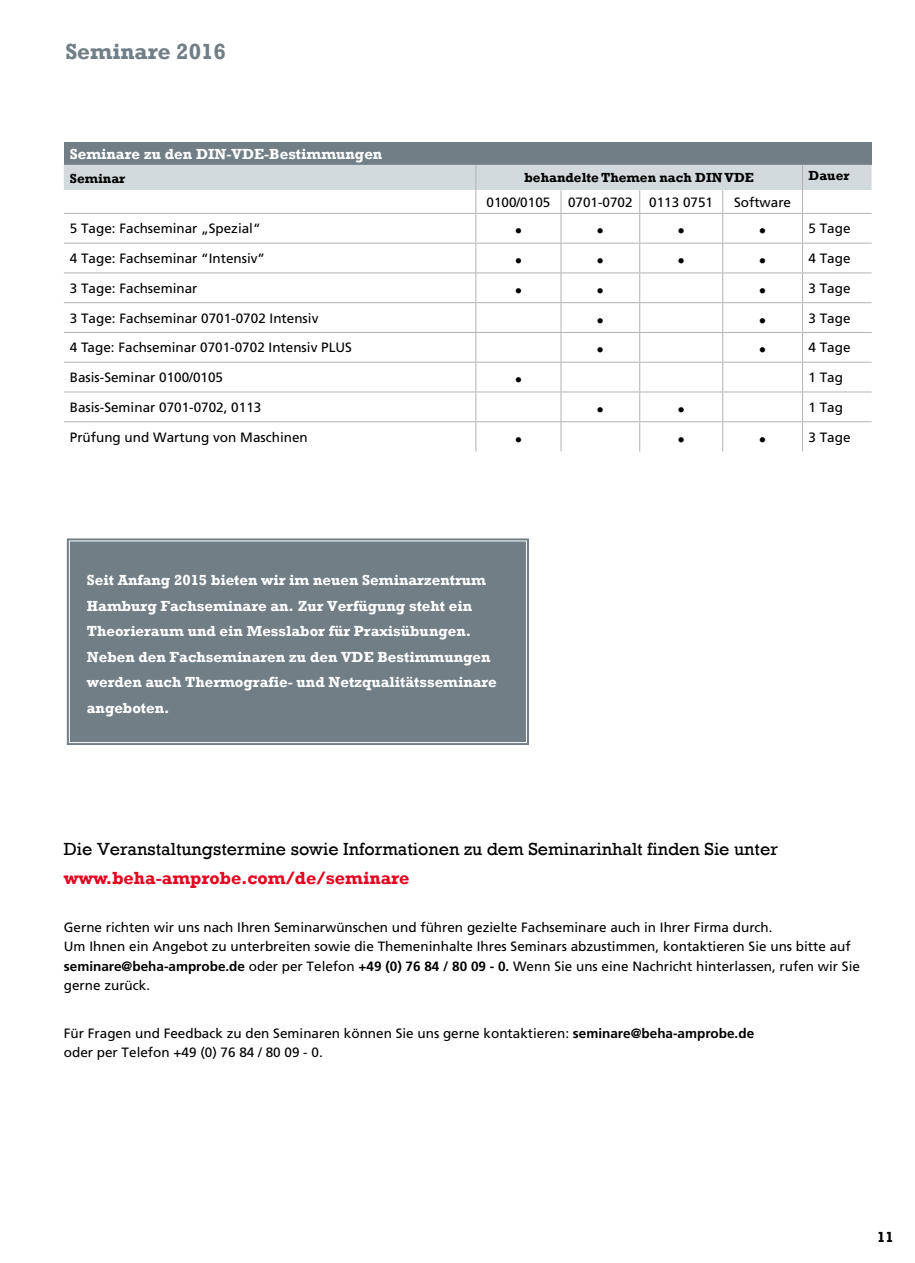
<style>
.page{position:relative;width:915px;height:1263px;background:#fff}
.page>*{position:absolute;margin:0;border:0;box-sizing:border-box;transform-origin:0 0}
.t1{font:700 22.5px "Rockwell";color:#717e86}
.t2{font:18px "Rockwell";color:#000}
.t3{font:700 18px "Rockwell";color:#e30520}
.t4{font:700 15px/25.5px "Rockwell";color:#fff}
.t5{font:15px "Frutiger LT Std";color:#000}
.t6{font:700 15px "Rockwell";color:#000}
.t7{font:13.5px/19.5px "Frutiger LT Std";color:#000}
.t8{font:700 13.5px "Rockwell";color:#000}
.s1{font-weight:700}
</style>
<div class="page">
<div style="left:64px;top:142px;width:807px;height:23px;background:#717e86"></div>
<svg style="left:64px;top:244px;width:807px;height:207px"></svg>
<svg style="left:64px;top:165px;width:807px;height:78px"></svg>
<hr style="left:64px;top:243px;width:411px;height:1px;background:#b3b2b2">
<hr style="left:475px;top:243px;width:86px;height:1px;background:#b3b2b2">
<hr style="left:475px;top:243px;width:1px;height:30px;background:#b3b2b2">
<hr style="left:561px;top:243px;width:78px;height:1px;background:#b3b2b2">
<hr style="left:560px;top:243px;width:1px;height:30px;background:#b3b2b2">
<hr style="left:639px;top:243px;width:83px;height:1px;background:#b3b2b2">
<hr style="left:639px;top:243px;width:1px;height:30px;background:#b3b2b2">
<hr style="left:722px;top:243px;width:80px;height:1px;background:#b3b2b2">
<hr style="left:722px;top:243px;width:1px;height:30px;background:#b3b2b2">
<hr style="left:802px;top:243px;width:69px;height:1px;background:#b3b2b2">
<hr style="left:801px;top:243px;width:1px;height:30px;background:#b3b2b2">
<hr style="left:64px;top:273px;width:411px;height:1px;background:#b3b2b2">
<hr style="left:475px;top:273px;width:86px;height:1px;background:#b3b2b2">
<hr style="left:561px;top:273px;width:78px;height:1px;background:#b3b2b2">
<hr style="left:639px;top:273px;width:83px;height:1px;background:#b3b2b2">
<hr style="left:722px;top:273px;width:80px;height:1px;background:#b3b2b2">
<hr style="left:802px;top:273px;width:69px;height:1px;background:#b3b2b2">
<hr style="left:64px;top:302px;width:411px;height:1px;background:#b3b2b2">
<hr style="left:475px;top:302px;width:86px;height:1px;background:#b3b2b2">
<hr style="left:561px;top:302px;width:78px;height:1px;background:#b3b2b2">
<hr style="left:639px;top:302px;width:83px;height:1px;background:#b3b2b2">
<hr style="left:722px;top:302px;width:80px;height:1px;background:#b3b2b2">
<hr style="left:802px;top:302px;width:69px;height:1px;background:#b3b2b2">
<hr style="left:64px;top:332px;width:411px;height:1px;background:#b3b2b2">
<hr style="left:475px;top:332px;width:86px;height:1px;background:#b3b2b2">
<hr style="left:561px;top:332px;width:78px;height:1px;background:#b3b2b2">
<hr style="left:639px;top:332px;width:83px;height:1px;background:#b3b2b2">
<hr style="left:722px;top:332px;width:80px;height:1px;background:#b3b2b2">
<hr style="left:802px;top:332px;width:69px;height:1px;background:#b3b2b2">
<hr style="left:64px;top:362px;width:411px;height:1px;background:#b3b2b2">
<hr style="left:475px;top:362px;width:86px;height:1px;background:#b3b2b2">
<hr style="left:561px;top:362px;width:78px;height:1px;background:#b3b2b2">
<hr style="left:639px;top:362px;width:83px;height:1px;background:#b3b2b2">
<hr style="left:722px;top:362px;width:80px;height:1px;background:#b3b2b2">
<hr style="left:802px;top:362px;width:69px;height:1px;background:#b3b2b2">
<hr style="left:64px;top:392px;width:411px;height:1px;background:#b3b2b2">
<hr style="left:475px;top:392px;width:86px;height:1px;background:#b3b2b2">
<hr style="left:561px;top:392px;width:78px;height:1px;background:#b3b2b2">
<hr style="left:639px;top:392px;width:83px;height:1px;background:#b3b2b2">
<hr style="left:722px;top:392px;width:80px;height:1px;background:#b3b2b2">
<hr style="left:802px;top:392px;width:69px;height:1px;background:#b3b2b2">
<hr style="left:64px;top:421px;width:411px;height:1px;background:#b3b2b2">
<hr style="left:475px;top:421px;width:86px;height:1px;background:#b3b2b2">
<svg style="left:475px;top:273px;width:1px;height:178px"></svg>
<hr style="left:561px;top:421px;width:78px;height:1px;background:#b3b2b2">
<svg style="left:560px;top:273px;width:1px;height:178px"></svg>
<hr style="left:639px;top:421px;width:83px;height:1px;background:#b3b2b2">
<svg style="left:639px;top:273px;width:1px;height:178px"></svg>
<hr style="left:722px;top:421px;width:80px;height:1px;background:#b3b2b2">
<svg style="left:722px;top:273px;width:1px;height:178px"></svg>
<hr style="left:802px;top:421px;width:69px;height:1px;background:#b3b2b2">
<svg style="left:801px;top:273px;width:1px;height:178px"></svg>
<div style="left:66px;top:538px;width:463px;height:207px;background:#717e86"></div>
<div style="left:69px;top:540px;width:457px;height:203px;border:1px solid #fff"></div>
<h1 class="t1" style="left:65px;top:38px;width:162px">Seminare 2016</h1>
<p class="t4" style="left:70px;top:141px;width:314px">Seminare zu den DIN-VDE-Bestimmungen</p>
<p class="t8" style="left:70px;top:170px;width:57px">Seminar</p>
<p class="t8" style="left:524px;top:169px;width:231px">behandelte Themen nach DIN VDE</p>
<p class="t8" style="left:808px;top:167px;width:42px">Dauer</p>
<p class="t7" style="left:486px;top:192px;width:65px">0100/0105</p>
<p class="t7" style="left:568px;top:192px;width:146px">0701-0702 0113 0751</p>
<p class="t7" style="left:733px;top:192px;width:59px">Software</p>
<p class="t7" style="left:70px;top:219px;width:192px">5 Tage: Fachseminar „Spezial“</p>
<p class="t5" style="left:514px;top:222px;width:9px">•</p>
<p class="t5" style="left:596px;top:222px;width:9px">•</p>
<p class="t5" style="left:677px;top:222px;width:9px">•</p>
<p class="t5" style="left:758px;top:222px;width:9px">•</p>
<p class="t7" style="left:808px;top:219px;width:44px">5 Tage</p>
<p class="t7" style="left:70px;top:249px;width:197px">4 Tage: Fachseminar “Intensiv”</p>
<p class="t5" style="left:514px;top:252px;width:9px">•</p>
<p class="t5" style="left:596px;top:252px;width:9px">•</p>
<p class="t5" style="left:677px;top:252px;width:9px">•</p>
<p class="t5" style="left:758px;top:252px;width:9px">•</p>
<p class="t7" style="left:808px;top:249px;width:44px">4 Tage</p>
<p class="t7" style="left:70px;top:278px;width:129px">3 Tage: Fachseminar</p>
<p class="t5" style="left:514px;top:282px;width:9px">•</p>
<p class="t5" style="left:596px;top:282px;width:9px">•</p>
<p class="t5" style="left:758px;top:282px;width:9px">•</p>
<p class="t7" style="left:808px;top:278px;width:44px">3 Tage</p>
<p class="t7" style="left:70px;top:308px;width:250px">3 Tage: Fachseminar 0701-0702 Intensiv</p>
<p class="t5" style="left:596px;top:312px;width:9px">•</p>
<p class="t5" style="left:758px;top:312px;width:9px">•</p>
<p class="t7" style="left:808px;top:308px;width:44px">3 Tage</p>
<p class="t7" style="left:70px;top:338px;width:283px">4 Tage: Fachseminar 0701-0702 Intensiv PLUS</p>
<p class="t5" style="left:596px;top:341px;width:9px">•</p>
<p class="t5" style="left:758px;top:341px;width:9px">•</p>
<p class="t7" style="left:808px;top:338px;width:44px">4 Tage</p>
<p class="t7" style="left:70px;top:368px;width:155px">Basis-Seminar 0100/0105</p>
<p class="t5" style="left:514px;top:371px;width:9px">•</p>
<p class="t7" style="left:808px;top:368px;width:36px">1 Tag</p>
<p class="t7" style="left:70px;top:398px;width:193px">Basis-Seminar 0701-0702, 0113</p>
<p class="t5" style="left:596px;top:401px;width:9px">•</p>
<p class="t5" style="left:677px;top:401px;width:9px">•</p>
<p class="t7" style="left:808px;top:398px;width:36px">1 Tag</p>
<p class="t7" style="left:70px;top:427px;width:239px">Prüfung und Wartung von Maschinen</p>
<p class="t5" style="left:514px;top:431px;width:9px">•</p>
<p class="t5" style="left:677px;top:431px;width:9px">•</p>
<p class="t5" style="left:758px;top:431px;width:9px">•</p>
<p class="t7" style="left:808px;top:427px;width:44px">3 Tage</p>
<p class="t4" style="left:87px;top:567px;width:411px">Seit Anfang 2015 bieten wir im neuen Seminarzentrum Hamburg Fachseminare an. Zur Verfügung steht ein Theorieraum und ein Messlabor für Praxisübungen.<br>Neben den Fachseminaren zu den VDE Bestimmungen werden auch Thermografie- und Netzqualitätsseminare angeboten.</p>
<h2 class="t2" style="left:64px;top:838px;width:715px">Die Veranstaltungstermine sowie Informationen zu dem Seminarinhalt finden Sie unter</h2>
<h2 class="t3" style="left:64px;top:867px;width:347px">www.beha-amprobe.com/de/seminare</h2>
<p class="t7" style="left:64px;top:917px;width:797px">Gerne richten wir uns nach Ihren Seminarwünschen und führen gezielte Fachseminare auch in Ihrer Firma durch.<br>Um Ihnen ein Angebot zu unterbreiten sowie die Themeninhalte Ihres Seminars abzustimmen, kontaktieren Sie uns bitte auf <span class="s1">seminare@beha-amprobe.de</span> oder per Telefon <span class="s1">+49 (0) 76 84 / 80 09 - 0.</span> Wenn Sie uns eine Nachricht hinterlassen, rufen wir Sie gerne zurück.</p>
<p class="t7" style="left:64px;top:1023px;width:691px">Für Fragen und Feedback zu den Seminaren können Sie uns gerne kontaktieren: <span class="s1">seminare@beha-amprobe.de </span>oder per Telefon +49 (0) 76 84 / 80 09 - 0.</p>
<p class="t6" style="left:876px;top:1227px;width:18px">11</p>
</div>
